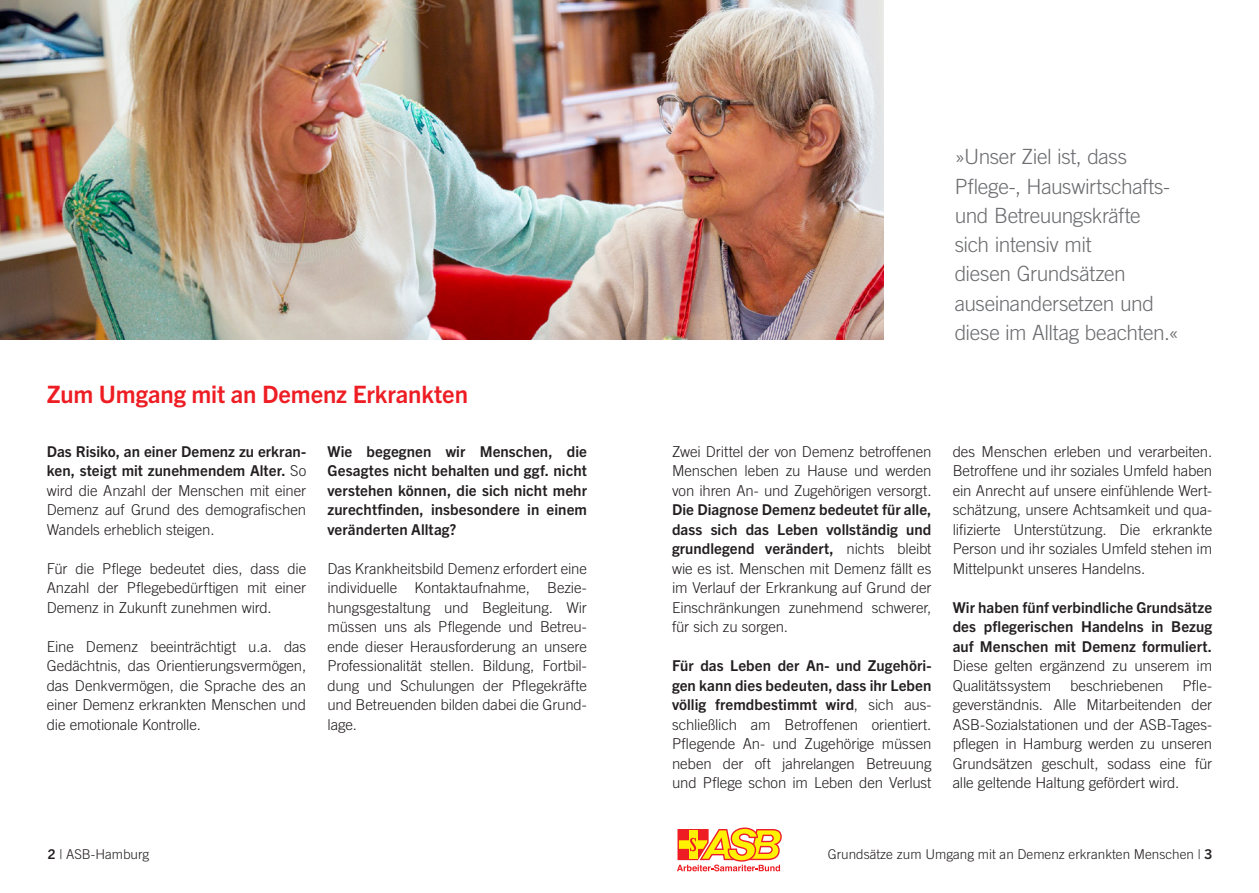
<style>
.page{position:relative;width:1259px;height:893px;background:#fff}
.page>*{position:absolute;margin:0;border:0;box-sizing:border-box;transform-origin:0 0}
.Überschrift{font:700 24px "Trade Gothic Next LT Pro";letter-spacing:-.005em;color:#ee1d23}
.Zitat{font:300 21px/29.2px "Trade Gothic LT Pro";letter-spacing:-.025em;color:#6c6d70}
.Fliesstext{font:300 15px/19.5px "Trade Gothic LT Pro";letter-spacing:-.01em;color:#231f20;text-align:justify}
.Fliesstext-2{font:700 15px/19.5px "Trade Gothic Next LT Pro";letter-spacing:.005em;color:#231f20;text-align:justify}
.t1{font:300 13.5px "Trade Gothic LT Pro";color:#231f20}
.s1{font-family:"Trade Gothic Next LT Pro";font-weight:700}
.s2{font-family:"Trade Gothic LT Pro";font-weight:300}
</style>
<div class="page">
<svg style="left:677px;top:827px;width:105px;height:44px"></svg>
<img style="left:0;top:0;width:883px;height:340px">
<p class="Überschrift" style="left:47px;top:377px;width:423px">Zum Umgang mit an Demenz Erkrankten</p>
<p class="Fliesstext" style="left:47px;top:442px;width:261px"><span class="s1">Das Risiko, an einer Demenz zu erkran&shy;ken, steigt mit zunehmendem Alter.</span> So wird die Anzahl der Menschen mit einer Demenz auf Grund des demografischen Wandels erheblich steigen.</p>
<p class="Fliesstext" style="left:47px;top:559px;width:261px">Für die Pflege bedeutet dies, dass die Anzahl der Pflegebedürftigen mit einer Demenz in Zukunft zunehmen wird.</p>
<p class="Fliesstext" style="left:47px;top:637px;width:261px">Eine Demenz beeinträchtigt u.a. das Gedächtnis, das Orientierungsvermögen, das Denkvermögen, die Sprache des an einer Demenz erkrankten Menschen und die emotionale Kontrolle.</p>
<p class="Fliesstext-2" style="left:327px;top:441px;width:261px">Wie begegnen wir Menschen, die Gesagtes nicht behalten und ggf. nicht verstehen können, die sich nicht mehr zurechtfinden, insbesondere in einem veränderten Alltag?</p>
<p class="Fliesstext" style="left:327px;top:559px;width:261px">Das Krankheitsbild Demenz erfordert eine individuelle Kontaktaufnahme, Bezie&shy;hungsgestaltung und Begleitung. Wir müssen uns als Pflegende und Betreu&shy;ende dieser Herausforderung an unsere Professionalität stellen. Bildung, Fortbil&shy;dung und Schulungen der Pflegekräfte und Betreuenden bilden dabei die Grund&shy;lage.</p>
<p class="Zitat" style="left:954px;top:142px;width:226px">»Unser Ziel ist, dass<br>Pflege-, Hauswirtschafts&shy;und Betreuungskräfte sich intensiv mit<br>diesen Grundsätzen auseinandersetzen und diese im Alltag beachten.«</p>
<p class="Fliesstext" style="left:672px;top:442px;width:261px">Zwei Drittel der von Demenz betroffenen Menschen leben zu Hause und werden von ihren An- und Zugehörigen versorgt.<br><span class="s1">Die Diagnose Demenz bedeutet für alle, dass sich das Leben vollständig und grundlegend verändert,</span> nichts bleibt wie es ist. Menschen mit Demenz fällt es im Verlauf der Erkrankung auf Grund der Einschränkungen zunehmend schwerer, für sich zu sorgen.</p>
<p class="Fliesstext" style="left:672px;top:656px;width:261px"><span class="s1">Für das Leben der An- und Zugehöri&shy;gen kann dies bedeuten, dass ihr Leben völlig fremdbestimmt wird</span>, sich aus&shy;schließlich am Betroffenen orientiert.<br>Pflegende An- und Zugehörige müssen neben der oft jahrelangen Betreuung und Pflege schon im Leben den Verlust</p>
<p class="Fliesstext" style="left:952px;top:442px;width:261px">des Menschen erleben und verarbeiten.<br>Betroffene und ihr soziales Umfeld haben ein Anrecht auf unsere einfühlende Wert&shy;schätzung, unsere Achtsamkeit und qua&shy;lifizierte Unterstützung. Die erkrankte Person und ihr soziales Umfeld stehen im Mittelpunkt unseres Handelns.</p>
<p class="Fliesstext-2" style="left:952px;top:597px;width:261px">Wir haben fünf verbindliche Grundsätze des pflegerischen Handelns in Bezug auf Menschen mit Demenz formuliert.<br><span class="s2">Diese gelten ergänzend zu unserem im Qualitätssystem</span></p>
<p class="Fliesstext" style="left:952px;top:676px;width:261px;text-indent:230px">Pfle&shy;geverständnis. Alle Mitarbeitenden der ASB-Sozialstationen und der ASB-Tages&shy;pflegen in Hamburg werden zu unseren Grundsätzen geschult, sodass eine für alle geltende Haltung gefördert wird.</p>
<p class="Fliesstext" style="left:1070px;top:676px;width:95px">beschriebenen</p>
<p class="t1" style="left:48px;top:846px;width:103px"><span class="s1">2</span> | ASB-Hamburg</p>
<p class="t1" style="left:828px;top:846px;width:386px">Grundsätze zum Umgang mit an Demenz erkrankten Menschen | <span class="s1">3</span></p>
</div>
